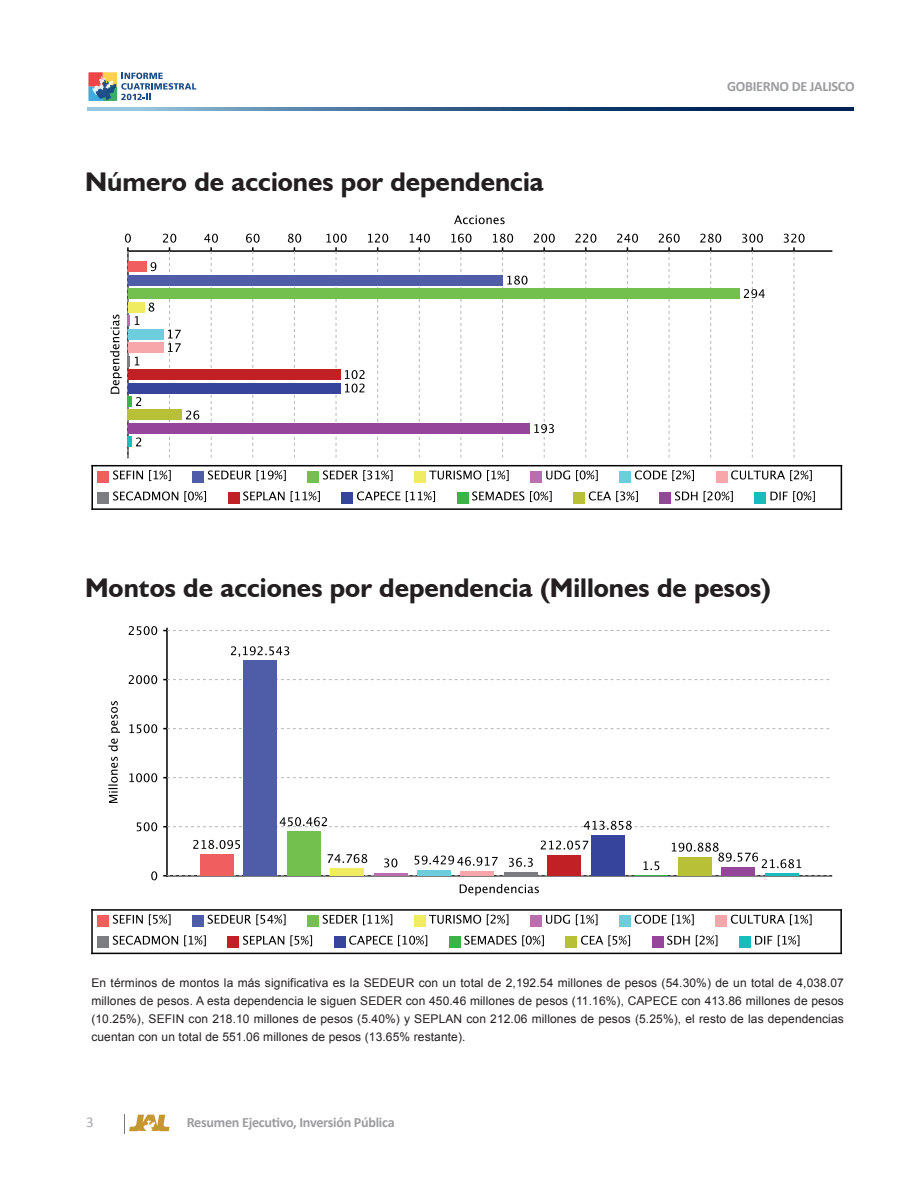
<style>
.page{position:relative;width:918px;height:1188px;background:#fff}
.page>*{position:absolute;margin:0;border:0;box-sizing:border-box;transform-origin:0 0}
.t1{font:700 27px "Humanist 521 BT";color:#231f20}
.t2{font:15px "Calibri";color:#a8a9ad}
.t3{font:700 14.1px "Calibri";letter-spacing:-.02em;color:#9b9da0}
.t4{font:12px/18px "Arial";letter-spacing:.01em;color:#231f20;text-align:justify}
</style>
<div class="page">
<svg style="left:88px;top:72px;width:108px;height:29px"></svg>
<svg style="left:124px;top:1114px;width:46px;height:20px"></svg>
<svg style="left:87px;top:107px;width:766px;height:4px;background:#38628d"></svg>
<hr style="left:92px;top:465px;width:749px;height:1px;background:#000">
<hr style="left:92px;top:508px;width:749px;height:2px;background:#000">
<hr style="left:91px;top:466px;width:2px;height:43px;background:#000">
<hr style="left:841px;top:466px;width:1px;height:43px;background:#000">
<div style="left:97px;top:471px;width:12px;height:12px;background:#f05e60"></div>
<svg style="left:113px;top:470px;width:58px;height:11px"></svg>
<div style="left:192px;top:471px;width:12px;height:12px;background:#4f5da9"></div>
<svg style="left:208px;top:470px;width:78px;height:11px"></svg>
<div style="left:307px;top:471px;width:12px;height:12px;background:#74c04e"></div>
<svg style="left:323px;top:470px;width:70px;height:11px"></svg>
<div style="left:414px;top:471px;width:12px;height:12px;background:#f0ec61"></div>
<svg style="left:429px;top:470px;width:80px;height:11px"></svg>
<div style="left:530px;top:471px;width:12px;height:12px;background:#b96ead"></div>
<svg style="left:546px;top:470px;width:52px;height:11px"></svg>
<div style="left:619px;top:471px;width:12px;height:12px;background:#6ecddd"></div>
<svg style="left:635px;top:470px;width:59px;height:11px"></svg>
<div style="left:716px;top:471px;width:11px;height:12px;background:#f7a6a9"></div>
<svg style="left:731px;top:470px;width:81px;height:11px"></svg>
<div style="left:97px;top:492px;width:12px;height:12px;background:#7c7d83"></div>
<svg style="left:113px;top:491px;width:93px;height:11px"></svg>
<div style="left:228px;top:492px;width:12px;height:12px;background:#c12025"></div>
<svg style="left:243px;top:491px;width:77px;height:11px"></svg>
<div style="left:341px;top:492px;width:12px;height:12px;background:#36449c"></div>
<svg style="left:357px;top:491px;width:78px;height:11px"></svg>
<div style="left:457px;top:492px;width:12px;height:12px;background:#38b54a"></div>
<svg style="left:472px;top:491px;width:80px;height:11px"></svg>
<div style="left:573px;top:492px;width:12px;height:12px;background:#b7c037"></div>
<svg style="left:589px;top:491px;width:49px;height:11px"></svg>
<div style="left:659px;top:492px;width:12px;height:12px;background:#96469a"></div>
<svg style="left:675px;top:491px;width:58px;height:11px"></svg>
<div style="left:754px;top:492px;width:12px;height:12px;background:#19bcbd"></div>
<svg style="left:770px;top:491px;width:45px;height:11px"></svg>
<hr style="left:128px;top:250px;width:704px;height:2px;background:#000">
<svg style="left:454px;top:215px;width:51px;height:9px"></svg>
<svg style="left:246px;top:234px;width:14px;height:222px"></svg>
<svg style="left:288px;top:234px;width:13px;height:222px"></svg>
<svg style="left:410px;top:234px;width:20px;height:222px"></svg>
<svg style="left:451px;top:234px;width:21px;height:222px"></svg>
<svg style="left:575px;top:234px;width:21px;height:222px"></svg>
<svg style="left:617px;top:234px;width:21px;height:222px"></svg>
<svg style="left:659px;top:234px;width:21px;height:222px"></svg>
<svg style="left:700px;top:234px;width:21px;height:222px"></svg>
<svg style="left:784px;top:234px;width:21px;height:222px"></svg>
<div style="left:128px;top:261px;width:19px;height:11px;background:#f05e60"></div>
<svg style="left:151px;top:262px;width:5px;height:9px"></svg>
<div style="left:128px;top:275px;width:375px;height:10px;background:#4f5da9"></div>
<svg style="left:493px;top:234px;width:35px;height:222px"></svg>
<div style="left:128px;top:288px;width:612px;height:11px;background:#74c04e"></div>
<svg style="left:742px;top:234px;width:23px;height:222px"></svg>
<div style="left:128px;top:302px;width:17px;height:10px;background:#f0ec61"></div>
<svg style="left:149px;top:303px;width:5px;height:9px"></svg>
<div style="left:128px;top:329px;width:35px;height:10px;background:#6ecddd"></div>
<div style="left:128px;top:342px;width:35px;height:11px;background:#f7a6a9"></div>
<div style="left:128px;top:369px;width:212px;height:11px;background:#c12025"></div>
<div style="left:128px;top:383px;width:212px;height:10px;background:#36449c"></div>
<svg style="left:326px;top:234px;width:62px;height:222px"></svg>
<div style="left:128px;top:410px;width:54px;height:10px;background:#b7c037"></div>
<svg style="left:163px;top:234px;width:55px;height:222px"></svg>
<div style="left:128px;top:423px;width:402px;height:11px;background:#96469a"></div>
<svg style="left:534px;top:234px;width:21px;height:222px"></svg>
<svg style="left:110px;top:234px;width:31px;height:223px"></svg>
<div style="left:128px;top:251px;width:704px;height:207px;border:1px solid #000"></div>
<hr style="left:92px;top:909px;width:749px;height:2px;background:#000">
<hr style="left:92px;top:953px;width:749px;height:1px;background:#000">
<hr style="left:91px;top:910px;width:2px;height:43px;background:#000">
<hr style="left:840px;top:910px;width:2px;height:43px;background:#000">
<div style="left:97px;top:915px;width:12px;height:12px;background:#f05e60"></div>
<svg style="left:113px;top:914px;width:58px;height:11px"></svg>
<div style="left:192px;top:915px;width:12px;height:12px;background:#4f5da9"></div>
<svg style="left:208px;top:914px;width:78px;height:11px"></svg>
<div style="left:307px;top:915px;width:12px;height:12px;background:#74c04e"></div>
<svg style="left:323px;top:914px;width:69px;height:11px"></svg>
<div style="left:414px;top:915px;width:12px;height:12px;background:#f0ec61"></div>
<svg style="left:429px;top:914px;width:79px;height:11px"></svg>
<div style="left:530px;top:915px;width:12px;height:12px;background:#b96ead"></div>
<svg style="left:546px;top:914px;width:52px;height:11px"></svg>
<div style="left:619px;top:915px;width:12px;height:12px;background:#6ecddd"></div>
<svg style="left:635px;top:914px;width:59px;height:11px"></svg>
<div style="left:715px;top:915px;width:12px;height:12px;background:#f7a6a9"></div>
<svg style="left:731px;top:914px;width:81px;height:11px"></svg>
<div style="left:97px;top:936px;width:12px;height:12px;background:#7c7d83"></div>
<svg style="left:113px;top:935px;width:93px;height:11px"></svg>
<div style="left:227px;top:936px;width:12px;height:12px;background:#c12025"></div>
<svg style="left:243px;top:935px;width:69px;height:11px"></svg>
<div style="left:334px;top:936px;width:12px;height:12px;background:#36449c"></div>
<svg style="left:349px;top:935px;width:78px;height:11px"></svg>
<div style="left:449px;top:936px;width:12px;height:12px;background:#38b54a"></div>
<svg style="left:464px;top:935px;width:80px;height:11px"></svg>
<div style="left:565px;top:936px;width:12px;height:12px;background:#b7c037"></div>
<svg style="left:581px;top:935px;width:49px;height:11px"></svg>
<div style="left:652px;top:936px;width:12px;height:12px;background:#96469a"></div>
<svg style="left:667px;top:935px;width:50px;height:11px"></svg>
<div style="left:739px;top:936px;width:12px;height:12px;background:#19bcbd"></div>
<svg style="left:755px;top:935px;width:44px;height:11px"></svg>
<svg style="left:460px;top:884px;width:79px;height:11px"></svg>
<hr style="left:166px;top:628px;width:2px;height:248px;background:#000">
<svg style="left:151px;top:871px;width:6px;height:9px"></svg>
<svg style="left:137px;top:822px;width:20px;height:9px"></svg>
<svg style="left:129px;top:773px;width:28px;height:9px"></svg>
<svg style="left:129px;top:724px;width:28px;height:9px"></svg>
<svg style="left:129px;top:675px;width:28px;height:9px"></svg>
<svg style="left:129px;top:626px;width:28px;height:9px"></svg>
<svg style="left:108px;top:701px;width:12px;height:102px"></svg>
<svg style="left:164px;top:777px;width:666px;height:1px"></svg>
<svg style="left:164px;top:728px;width:666px;height:1px"></svg>
<svg style="left:164px;top:679px;width:666px;height:1px"></svg>
<svg style="left:164px;top:630px;width:666px;height:1px"></svg>
<div style="left:244px;top:661px;width:33px;height:215px;background:#4f5da9"></div>
<svg style="left:231px;top:646px;width:58px;height:11px"></svg>
<div style="left:287px;top:832px;width:33px;height:44px;background:#74c04e"></div>
<div style="left:591px;top:835px;width:33px;height:41px;background:#36449c"></div>
<svg style="left:164px;top:817px;width:666px;height:13px"></svg>
<svg style="left:164px;top:840px;width:667px;height:37px"></svg>
<h1 class="t1" style="left:85px;top:165px;width:460px">Número de acciones por dependencia</h1>
<p class="t3" style="left:727px;top:78px;width:129px">GOBIERNO DE JALISCO</p>
<h1 class="t1" style="left:85px;top:571px;width:688px">Montos de acciones por dependencia (Millones de pesos)</h1>
<p class="t4" style="left:91px;top:974px;width:754px">En términos de montos la más significativa es la SEDEUR con un total de 2,192.54 millones de pesos (54.30%) de un total de 4,038.07 millones de pesos. A esta dependencia le siguen SEDER con 450.46 millones de pesos (11.16%), CAPECE con 413.86 millones de pesos (10.25%), SEFIN con 218.10 millones de pesos (5.40%) y SEPLAN con 212.06 millones de pesos (5.25%), el resto de las dependencias cuentan con un total de 551.06 millones de pesos (13.65% restante).</p>
<p class="t2" style="left:86px;top:1113px;width:9px">3</p>
<p class="t3" style="left:187px;top:1113px;width:209px">Resumen Ejecutivo, Inversión Pública</p>
</div>
